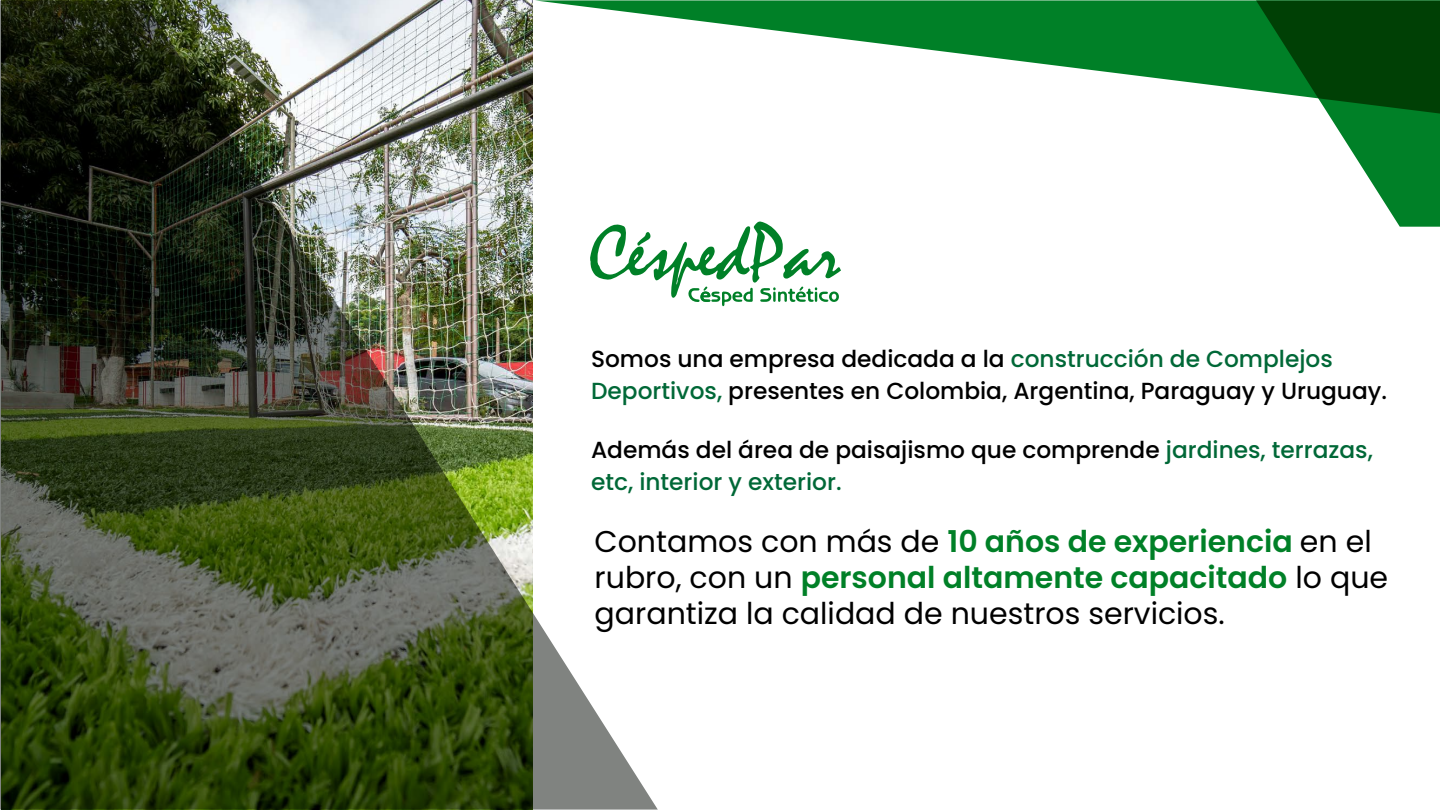
<style>
.page{position:relative;width:1440px;height:810px;background:#fff}
.page>*{position:absolute;margin:0;border:0;box-sizing:border-box;transform-origin:0 0}
.t1{font:30px/36px "Poppins";color:#000}
.t2{font:500 23.25px/32.2px "Poppins";color:#000}
.t3{font:500 23.25px/32.2px "Poppins";color:#006837}
.s1{color:#006837}
.s2{color:#000}
.s3{font-weight:600;color:#008027}
</style>
<div class="page">
<svg style="left:658px;top:221px;width:183px;height:85px"></svg>
<img style="left:0;top:0;width:658px;height:810px">
<svg style="left:1328px;top:114px;width:112px;height:113px"></svg>
<svg style="left:535px;top:0;width:905px;height:114px"></svg>
<p class="t2" style="left:591px;top:343px;width:797px">Somos una empresa dedicada a la <span class="s1">construcción de Complejos<br>Deportivos,</span> presentes en Colombia, Argentina, Paraguay y Uruguay.</p>
<p class="t3" style="left:591px;top:434px;width:783px"><span class="s2">Además del área de paisajismo que comprende</span> jardines, terrazas, etc, interior y exterior.</p>
<p class="t1" style="left:595px;top:524px;width:795px">Contamos con más de <span class="s3">10 años de experiencia</span> en el rubro, con un <span class="s3">personal altamente capacitado</span> lo que garantiza la calidad de nuestros servicios.</p>
</div>
